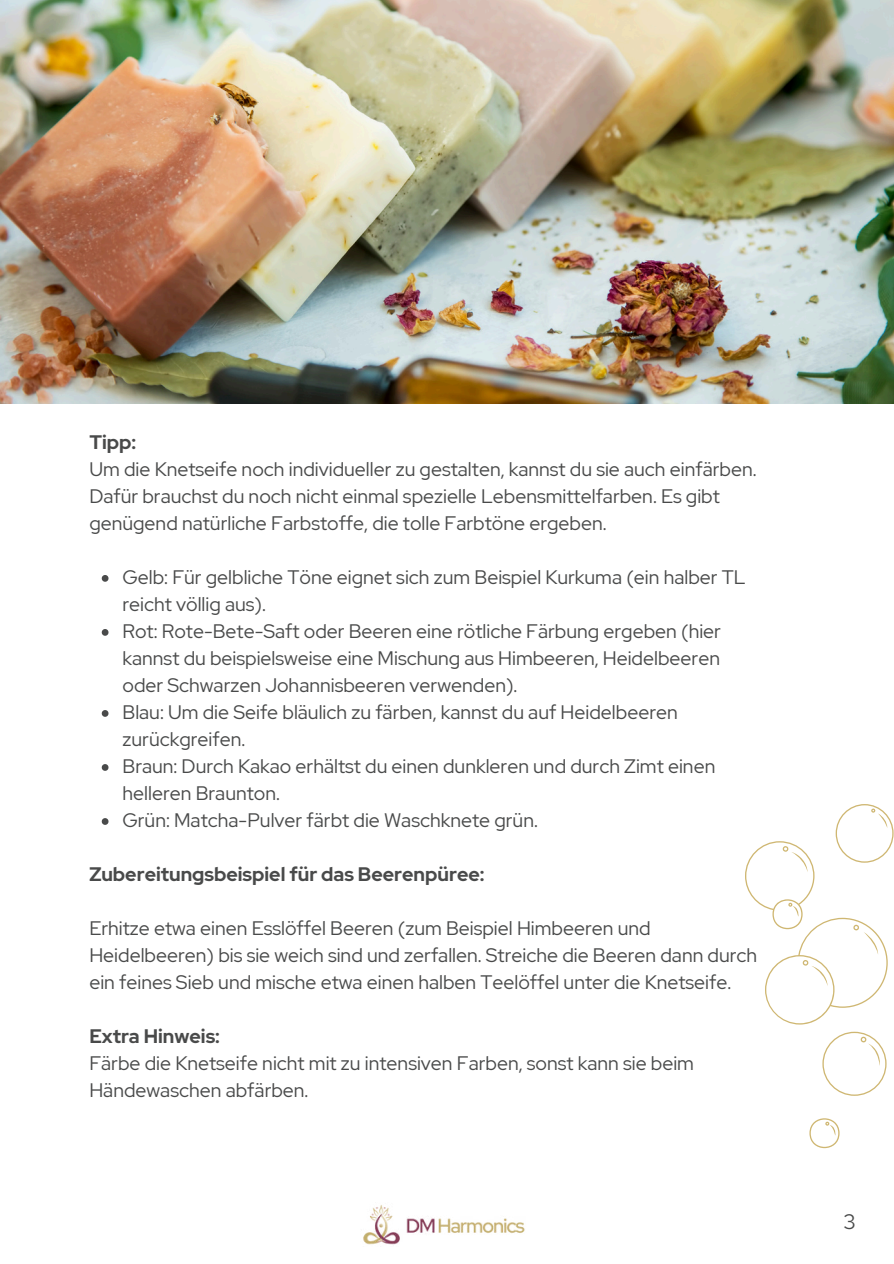
<style>
.page{position:relative;width:894px;height:1264px;background:#fff}
.page>*{position:absolute;margin:0;border:0;box-sizing:border-box;transform-origin:0 0}
.t1{font:21px "Red Hat Display";color:#494a4a}
.t2{font:19.5px/27px "Red Hat Display";color:#494a4a}
.t3{font:700 19.5px "Red Hat Display";color:#494a4a}
</style>
<div class="page">
<img style="left:363px;top:1205px;width:162px;height:40px">
<svg style="left:102px;top:575px;width:6px;height:6px"></svg>
<svg style="left:102px;top:629px;width:6px;height:6px"></svg>
<svg style="left:102px;top:710px;width:6px;height:6px"></svg>
<svg style="left:102px;top:764px;width:6px;height:6px"></svg>
<svg style="left:102px;top:818px;width:6px;height:6px"></svg>
<img style="left:0;top:0;width:893px;height:404px">
<svg style="left:745px;top:804px;width:148px;height:344px"></svg>
<p class="t3" style="left:89px;top:429px;width:48px">Tipp:</p>
<p class="t2" style="left:89px;top:455px;width:668px">Um die Knetseife noch individueller zu gestalten, kannst du sie auch einfärben.<br>Dafür brauchst du noch nicht einmal spezielle Lebensmittelfarben. Es gibt genügend natürliche Farbstoffe, die tolle Farbtöne ergeben.</p>
<p class="t2" style="left:122px;top:563px;width:624px">Gelb: Für gelbliche Töne eignet sich zum Beispiel Kurkuma (ein halber TL reicht völlig aus).<br>Rot: Rote-Bete-Saft oder Beeren eine rötliche Färbung ergeben (hier kannst du beispielsweise eine Mischung aus Himbeeren, Heidelbeeren oder Schwarzen Johannisbeeren verwenden).<br>Blau: Um die Seife bläulich zu färben, kannst du auf Heidelbeeren zurückgreifen.<br>Braun: Durch Kakao erhältst du einen dunkleren und durch Zimt einen helleren Braunton.<br>Grün: Matcha-Pulver färbt die Waschknete grün.</p>
<p class="t3" style="left:89px;top:861px;width:396px">Zubereitungsbeispiel für das Beerenpüree:</p>
<p class="t2" style="left:89px;top:914px;width:669px">Erhitze etwa einen Esslöffel Beeren (zum Beispiel Himbeeren und<br>Heidelbeeren) bis sie weich sind und zerfallen. Streiche die Beeren dann durch ein feines Sieb und mische etwa einen halben Teelöffel unter die Knetseife.</p>
<p class="t3" style="left:89px;top:1023px;width:132px">Extra Hinweis:</p>
<p class="t2" style="left:89px;top:1049px;width:606px">Färbe die Knetseife nicht mit zu intensiven Farben, sonst kann sie beim<br>Händewaschen abfärben.</p>
<p class="t1" style="left:843px;top:1208px;width:14px">3</p>
</div>
